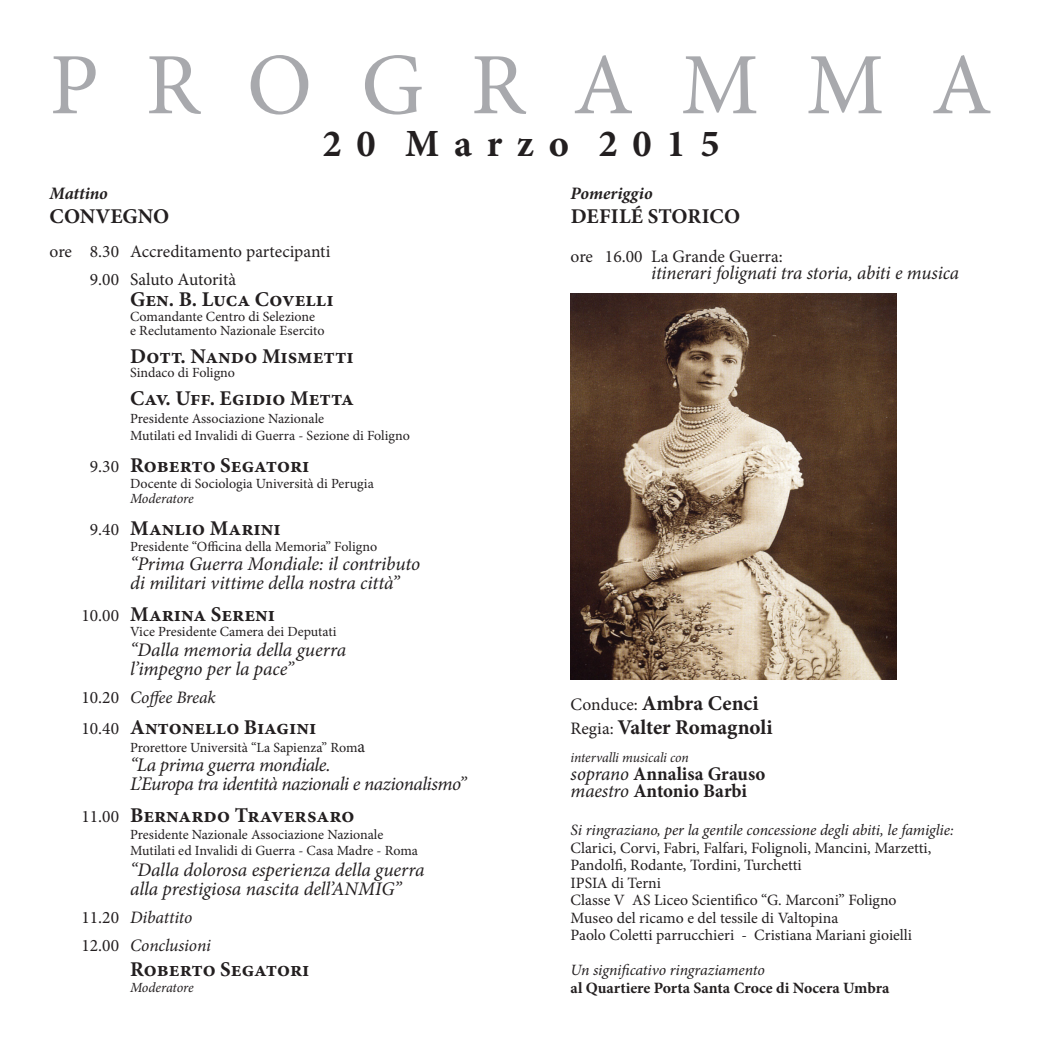
<style>
.page{position:relative;width:1042px;height:1042px;background:#fff}
.page>*{position:absolute;margin:0;border:0;box-sizing:border-box;transform-origin:0 0}
.t1{font:87.5px "Minion Pro";letter-spacing:.54em;color:#a8a9ad}
.t2{font:700 38.5px "Minion Pro";color:#231f20}
.t3{font:700 21px "Minion Pro";color:#231f20}
.t4{font:italic 19.25px "Minion Pro";letter-spacing:-.01em;color:#231f20}
.t5{font:italic 19.25px "Minion Pro";letter-spacing:-.03em;color:#231f20}
.t6{font:700 19.25px "Minion Pro";letter-spacing:-.005em;color:#231f20}
.t7{font:17.5px "Minion Pro";letter-spacing:-.005em;color:#231f20}
.t8{font:italic 17.5px "Minion Pro";letter-spacing:-.01em;color:#231f20}
.t9{font:italic 700 17.5px "Minion Pro";letter-spacing:-.005em;color:#231f20}
.t10{font:15.75px "Minion Pro";color:#231f20}
.t11{font:italic 15.75px "Minion Pro";letter-spacing:-.01em;color:#231f20}
.t12{font:700 15.75px "Minion Pro";letter-spacing:-.01em;color:#231f20}
.t13{font:14px "Minion Pro";color:#231f20}
.t14{font:italic 14px "Minion Pro";letter-spacing:-.01em;color:#231f20}
.s1{font-weight:400;font-size:17.5px}
.s2{font-style:normal}
.s3{font-size:17.5px}
.s4{font-weight:400;font-style:italic}
</style>
<div class="page">
<img style="left:570px;top:294px;width:326px;height:385px">
<p class="t1" style="left:50px;top:27px;width:944px">PROGRAMMA</p>
<p class="t2" style="left:322px;top:116px;width:399px">2 0 M a r z o 2 0 1 5</p>
<p class="t9" style="left:50px;top:181px;width:60px">Mattino</p>
<p class="t3" style="left:50px;top:202px;width:121px">CONVEGNO</p>
<p class="t7" style="left:50px;top:239px;width:282px">ore 8.30 Accreditamento partecipanti</p>
<p class="t7" style="left:90px;top:267px;width:148px">9.00 Saluto Autorità</p>
<p class="t3" style="left:130px;top:284px;width:205px">Gen. B. Luca Covelli</p>
<p class="t13" style="left:130px;top:307px;width:186px">Comandante Centro di Selezione</p>
<p class="t13" style="left:130px;top:321px;width:196px">e Reclutamento Nazionale Esercito</p>
<p class="t3" style="left:130px;top:342px;width:225px">Dott. Nando Mismetti</p>
<p class="t13" style="left:130px;top:363px;width:106px">Sindaco di Foligno</p>
<p class="t3" style="left:130px;top:384px;width:225px">Cav. Uff. Egidio Metta</p>
<p class="t13" style="left:130px;top:409px;width:195px">Presidente Associazione Nazionale</p>
<p class="t13" style="left:130px;top:426px;width:281px">Mutilati ed Invalidi di Guerra - Sezione di Foligno</p>
<p class="t3" style="left:90px;top:450px;width:221px"><span class="s1">9.30</span> Roberto Segatori</p>
<p class="t13" style="left:130px;top:474px;width:245px">Docente di Sociologia Università di Perugia</p>
<p class="t14" style="left:130px;top:489px;width:65px">Moderatore</p>
<p class="t3" style="left:90px;top:513px;width:192px"><span class="s1">9.40</span> Manlio Marini</p>
<p class="t13" style="left:130px;top:537px;width:248px">Presidente “Officina della Memoria” Foligno</p>
<p class="t4" style="left:130px;top:550px;width:292px">“Prima Guerra Mondiale: il contributo</p>
<p class="t4" style="left:130px;top:570px;width:271px">di militari vittime della nostra città”</p>
<p class="t3" style="left:81px;top:599px;width:195px"><span class="s1">10.00</span> Marina Sereni</p>
<p class="t13" style="left:130px;top:622px;width:208px">Vice Presidente Camera dei Deputati</p>
<p class="t4" style="left:130px;top:636px;width:218px">“Dalla memoria della guerra</p>
<p class="t4" style="left:130px;top:655px;width:165px">l’impegno per la pace”</p>
<p class="t8" style="left:81px;top:685px;width:136px"><span class="s2">10.20</span> Coffee Break</p>
<p class="t3" style="left:81px;top:713px;width:236px"><span class="s1">10.40</span> Antonello Biagini</p>
<p class="t13" style="left:130px;top:738px;width:237px">Prorettore Università “La Sapienza” Rom<span class="s3">a</span></p>
<p class="t4" style="left:130px;top:752px;width:202px">“La prima guerra mondiale.</p>
<p class="t5" style="left:130px;top:771px;width:338px">L’Europa tra identità nazionali e nazionalismo”</p>
<p class="t3" style="left:81px;top:800px;width:274px"><span class="s1">11.00</span> Bernardo Traversaro</p>
<p class="t13" style="left:130px;top:825px;width:255px">Presidente Nazionale Associazione Nazionale</p>
<p class="t13" style="left:130px;top:841px;width:289px">Mutilati ed Invalidi di Guerra - Casa Madre - Roma</p>
<p class="t4" style="left:130px;top:857px;width:296px">“Dalla dolorosa esperienza della guerra</p>
<p class="t4" style="left:130px;top:876px;width:273px">alla prestigiosa nascita dell’ANMIG”</p>
<p class="t8" style="left:81px;top:906px;width:112px"><span class="s2">11.20</span> Dibattito</p>
<p class="t8" style="left:81px;top:934px;width:131px"><span class="s2">12.00</span> Conclusioni</p>
<p class="t3" style="left:130px;top:954px;width:181px">Roberto Segatori</p>
<p class="t14" style="left:130px;top:977px;width:65px">Moderatore</p>
<p class="t9" style="left:570px;top:181px;width:84px">Pomeriggio</p>
<p class="t3" style="left:571px;top:202px;width:171px">DEFILÉ STORICO</p>
<p class="t7" style="left:570px;top:244px;width:214px">ore 16.00 La Grande Guerra:</p>
<p class="t4" style="left:651px;top:260px;width:309px">itinerari folignati tra storia, abiti e musica</p>
<p class="t3" style="left:570px;top:688px;width:189px"><span class="s1">Conduce:</span> Ambra Cenci</p>
<p class="t3" style="left:570px;top:713px;width:203px"><span class="s1">Regia:</span> Valter Romagnoli</p>
<p class="t14" style="left:570px;top:748px;width:120px">intervalli musicali con</p>
<p class="t6" style="left:570px;top:760px;width:196px"><span class="s4">soprano</span> Annalisa Grauso</p>
<p class="t6" style="left:570px;top:778px;width:178px"><span class="s4">maestro</span> Antonio Barbi</p>
<p class="t11" style="left:570px;top:819px;width:385px">Si ringraziano, per la gentile concessione degli abiti, le famiglie:</p>
<p class="t10" style="left:570px;top:837px;width:362px">Clarici, Corvi, Fabri, Falfari, Folignoli, Mancini, Marzetti,</p>
<p class="t10" style="left:570px;top:854px;width:233px">Pandolfi, Rodante, Tordini, Turchetti</p>
<p class="t10" style="left:570px;top:872px;width:92px">IPSIA di Terni</p>
<p class="t10" style="left:570px;top:889px;width:327px">Classe V AS Liceo Scientifico “G. Marconi” Foligno</p>
<p class="t10" style="left:570px;top:907px;width:269px">Museo del ricamo e del tessile di Valtopina</p>
<p class="t10" style="left:570px;top:924px;width:343px">Paolo Coletti parrucchieri - Cristiana Mariani gioielli</p>
<p class="t11" style="left:570px;top:959px;width:196px">Un significativo ringraziamento</p>
<p class="t12" style="left:570px;top:976px;width:320px">al Quartiere Porta Santa Croce di Nocera Umbra</p>
</div>
